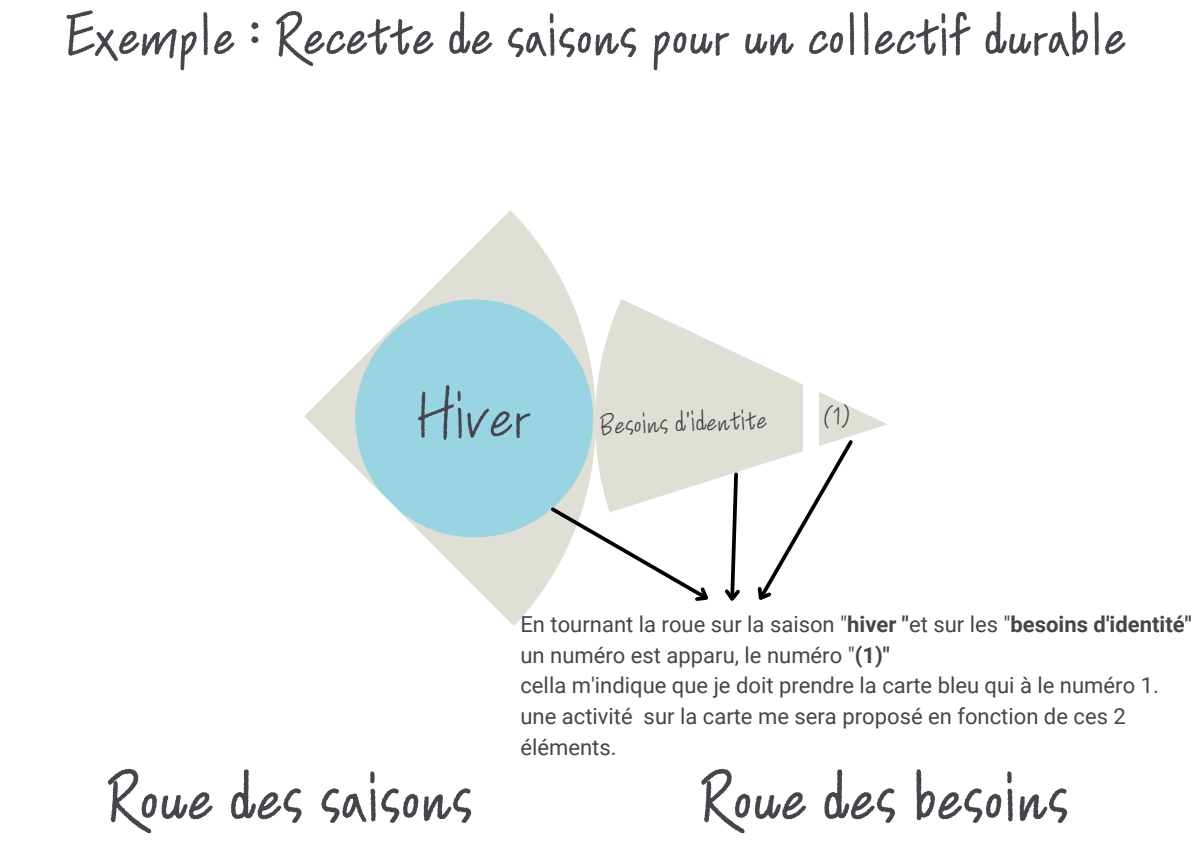
<style>
.page{position:relative;width:1191px;height:843px;background:#fff}
.page>*{position:absolute;margin:0;border:0;box-sizing:border-box;transform-origin:0 0}
.t1{font:65.5px "Calligrapher Crayon 40";color:#47444b}
.t2{font:64px "Calligrapher Crayon 20";color:#47444b}
.t3{font:56px "Calligrapher Crayon 40";color:#47444b}
.t4{font:28.3px "Calligrapher Crayon 20";color:#47444b}
.t5{font:22px/30.8px "Roboto";color:#47444b}
.s1{font-weight:700}
</style>
<div class="page">
<svg style="left:520px;top:250px;width:47px;height:336px;background:#b9dade"></svg>
<svg style="left:328px;top:440px;width:192px;height:186px"></svg>
<svg style="left:304px;top:210px;width:217px;height:230px"></svg>
<svg style="left:547px;top:290px;width:341px;height:311px"></svg>
<p class="t3" style="left:66px;top:3px;width:1061px">Exemple : Recette de saisons pour un collectif durable</p>
<p class="t2" style="left:418px;top:378px;width:114px">Hiver</p>
<p class="t4" style="left:599px;top:408px;width:168px;rotate:-2deg">Besoins d'identite</p>
<p class="t5" style="left:520px;top:608px;width:672px">En tournant la roue sur la saison "<span class="s1">hiver "</span>et sur les "<span class="s1">besoins d'identité" </span>un numéro est apparu, le numéro "<span class="s1">(1)"</span></p>
<p class="t5" style="left:520px;top:670px;width:639px">cella m'indique que je doit prendre la carte bleu qui à le numéro 1. une activité sur la carte me sera proposé en fonction de ces 2 éléments.</p>
<p class="t1" style="left:107px;top:759px;width:367px">Roue des saisons</p>
<p class="t1" style="left:700px;top:759px;width:370px">Roue des besoins</p>
</div>
